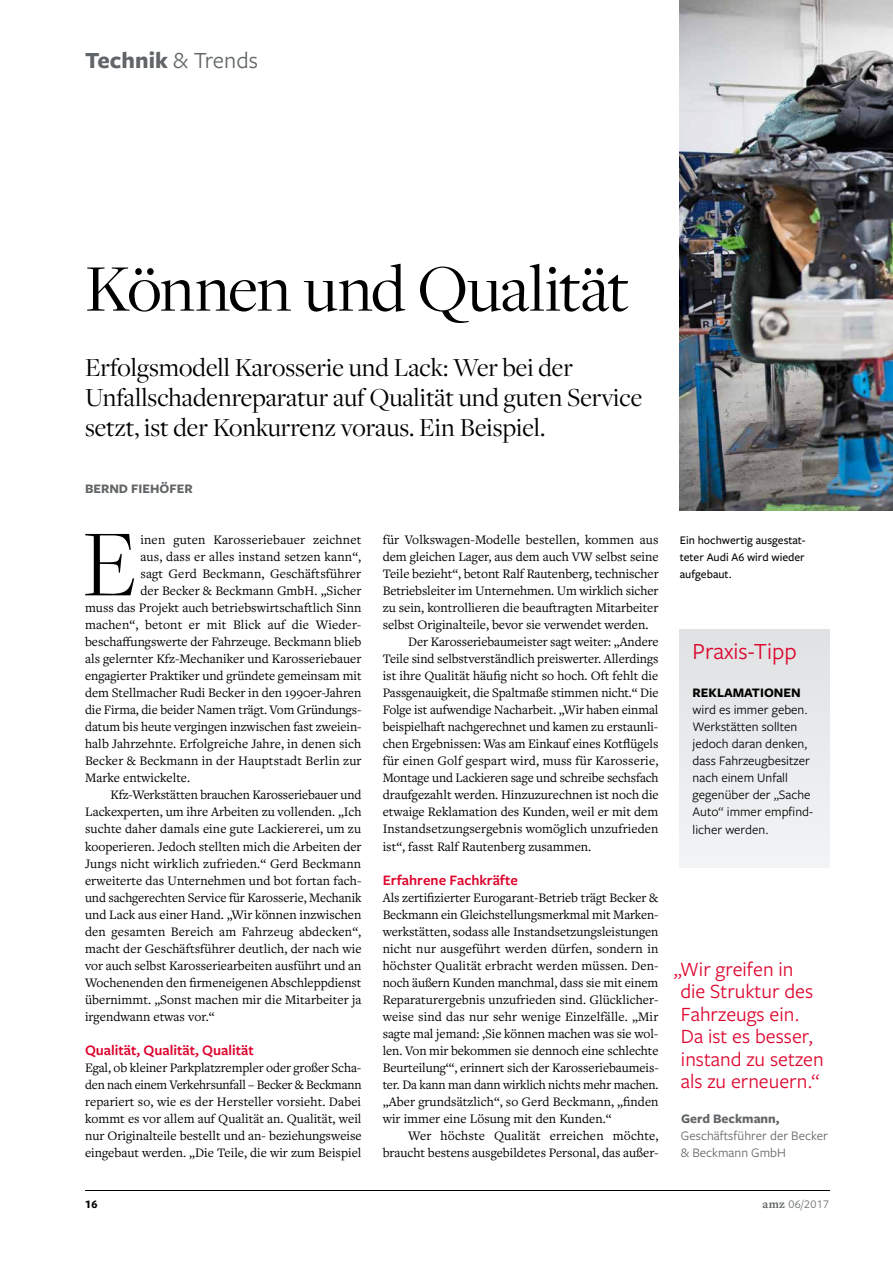
<style>
.page{position:relative;width:893px;height:1263px;background:#fff}
.page>*{position:absolute;margin:0;border:0;box-sizing:border-box;transform-origin:0 0}
.t1{font:300 98.25px "Freight Disp Pro";color:#000}
.t2{font:69px "Freight Disp Pro";letter-spacing:-.01em;color:#000}
.t3{font:27px/30px "Freight Disp Pro";color:#000}
.t4{font:700 24px "Freight Sans Pro";color:#616567}
.t5{font:24px "Freight Sans Pro";color:#dd042d}
.t6{font:21px/22.5px "Freight Sans Pro";color:#dd042d}
.t7{font:600 15px "Freight Sans Pro";color:#dd042d}
.t8{font:13.5px/17px "Freight Text Pro";color:#000;text-align:justify}
.t9{font:13.5px/17px "Freight Sans Pro";color:#000}
.t10{font:13.5px/17px "Freight Sans Pro";color:#616567}
.t11{font:700 13.5px "Freight Sans Pro";color:#616567}
.t12{font:500 12px/17px "Freight Sans Pro";color:#000;text-align:justify}
.t13{font:12px "Freight Sans Pro";letter-spacing:.03em;color:#616567}
.t14{font:700 12px "Freight Sans Pro";color:#000}
.s1{font-weight:400}
.s2{font-weight:700}
.s3{font-family:"Freight Text Pro";font-weight:700}
</style>
<div class="page">
<hr style="left:85px;top:1190px;width:744px;height:1px;background:#000">
<div style="left:680px;top:629px;width:149px;height:238px;background:#e8ebec"></div>
<img style="left:680px;top:0;width:213px;height:510px">
<p class="t4" style="left:85px;top:44px;width:174px">Technik <span class="s1">&amp; Trends</span></p>
<p class="t2" style="left:85px;top:244px;width:546px">Können und Qualität</p>
<p class="t3" style="left:85px;top:351px;width:559px">Erfolgsmodell Karosserie und Lack: Wer bei der<br>Unfallschadenreparatur auf Qualität und guten Service setzt, ist der Konkurrenz voraus. Ein Beispiel.</p>
<p class="t11" style="left:85px;top:480px;width:109px">BERND FIEHÖFER</p>
<p class="t1" style="left:82px;top:500px;width:57px">E</p>
<p class="t8" style="left:140px;top:531px;width:222px">inen guten Karosseriebauer zeichnet</p>
<p class="t8" style="left:140px;top:548px;width:222px">aus, dass er alles instand setzen kann“,</p>
<p class="t8" style="left:140px;top:565px;width:222px">sagt Gerd Beckmann, Geschäftsführer</p>
<p class="t8" style="left:140px;top:582px;width:222px">der Becker &amp; Beckmann GmbH. „Sicher</p>
<p class="t8" style="left:85px;top:599px;width:278px">muss das Projekt auch betriebswirtschaftlich Sinn</p>
<p class="t8" style="left:85px;top:616px;width:278px">machen“, betont er mit Blick auf die Wieder-</p>
<p class="t8" style="left:85px;top:633px;width:278px">beschaffungswerte der Fahrzeuge. Beckmann blieb</p>
<p class="t8" style="left:85px;top:650px;width:278px">als gelernter Kfz-Mechaniker und Karosseriebauer</p>
<p class="t8" style="left:85px;top:667px;width:278px">engagierter Praktiker und gründete gemeinsam mit</p>
<p class="t8" style="left:85px;top:684px;width:278px">dem Stellmacher Rudi Becker in den 1990er-Jahren</p>
<p class="t8" style="left:85px;top:701px;width:278px">die Firma, die beider Namen trägt. Vom Gründungs-</p>
<p class="t8" style="left:85px;top:718px;width:278px">datum bis heute vergingen inzwischen fast zweiein-</p>
<p class="t8" style="left:85px;top:735px;width:278px">halb Jahrzehnte. Erfolgreiche Jahre, in denen sich</p>
<p class="t8" style="left:85px;top:752px;width:278px">Becker &amp; Beckmann in der Hauptstadt Berlin zur</p>
<p class="t8" style="left:85px;top:769px;width:107px">Marke entwickelte.</p>
<p class="t8" style="left:111px;top:786px;width:252px">Kfz-Werkstätten brauchen Karosseriebauer und</p>
<p class="t8" style="left:85px;top:803px;width:278px">Lackexperten, um ihre Arbeiten zu vollenden. „Ich</p>
<p class="t8" style="left:85px;top:820px;width:278px">suchte daher damals eine gute Lackiererei, um zu</p>
<p class="t8" style="left:85px;top:837px;width:278px">kooperieren. Jedoch stellten mich die Arbeiten der</p>
<p class="t8" style="left:85px;top:854px;width:278px">Jungs nicht wirklich zufrieden.“ Gerd Beckmann</p>
<p class="t8" style="left:85px;top:871px;width:278px">erweiterte das Unternehmen und bot fortan fach-</p>
<p class="t8" style="left:85px;top:888px;width:278px">und sachgerechten Service für Karosserie, Mechanik</p>
<p class="t8" style="left:85px;top:905px;width:278px">und Lack aus einer Hand. „Wir können inzwischen</p>
<p class="t8" style="left:85px;top:922px;width:278px">den gesamten Bereich am Fahrzeug abdecken“,</p>
<p class="t8" style="left:85px;top:939px;width:278px">macht der Geschäftsführer deutlich, der nach wie</p>
<p class="t8" style="left:85px;top:956px;width:278px">vor auch selbst Karosseriearbeiten ausführt und an</p>
<p class="t8" style="left:85px;top:973px;width:278px">Wochenenden den firmeneigenen Abschleppdienst</p>
<p class="t8" style="left:85px;top:990px;width:278px">übernimmt. „Sonst machen mir die Mitarbeiter ja</p>
<p class="t8" style="left:85px;top:1007px;width:131px">irgendwann etwas vor.“</p>
<p class="t7" style="left:85px;top:1039px;width:170px">Qualität, Qualität, Qualität</p>
<p class="t8" style="left:85px;top:1058px;width:278px">Egal, ob kleiner Parkplatzrempler oder großer Scha&shy;den nach einem Verkehrsunfall – Becker &amp; Beckmann repariert so, wie es der Hersteller vorsieht. Dabei kommt es vor allem auf Qualität an. Qualität, weil nur Originalteile bestellt und an- beziehungsweise eingebaut werden. „Die Teile, die wir zum Beispiel</p>
<p class="t8" style="left:383px;top:531px;width:277px">für Volkswagen-Modelle bestellen, kommen aus</p>
<p class="t8" style="left:383px;top:548px;width:277px">dem gleichen Lager, aus dem auch VW selbst seine</p>
<p class="t8" style="left:383px;top:565px;width:277px">Teile bezieht“, betont Ralf Rautenberg, technischer</p>
<p class="t8" style="left:383px;top:582px;width:277px">Betriebsleiter im Unternehmen. Um wirklich sicher</p>
<p class="t8" style="left:383px;top:599px;width:277px">zu sein, kontrollieren die beauftragten Mitarbeiter</p>
<p class="t8" style="left:383px;top:616px;width:267px">selbst Originalteile, bevor sie verwendet werden.</p>
<p class="t8" style="left:408px;top:633px;width:252px">Der Karosseriebaumeister sagt weiter: „Andere</p>
<p class="t8" style="left:383px;top:650px;width:277px">Teile sind selbstverständlich preiswerter. Allerdings</p>
<p class="t8" style="left:383px;top:667px;width:277px">ist ihre Qualität häufig nicht so hoch. Oft fehlt die</p>
<p class="t8" style="left:383px;top:684px;width:277px">Passgenauigkeit, die Spaltmaße stimmen nicht.“ Die</p>
<p class="t8" style="left:383px;top:701px;width:277px">Folge ist aufwendige Nacharbeit. „Wir haben einmal</p>
<p class="t8" style="left:383px;top:718px;width:277px">beispielhaft nachgerechnet und kamen zu erstaunli-</p>
<p class="t8" style="left:383px;top:735px;width:277px">chen Ergebnissen: Was am Einkauf eines Kotflügels</p>
<p class="t8" style="left:383px;top:752px;width:277px">für einen Golf gespart wird, muss für Karosserie,</p>
<p class="t8" style="left:383px;top:769px;width:277px">Montage und Lackieren sage und schreibe sechsfach</p>
<p class="t8" style="left:383px;top:786px;width:278px">draufgezahlt werden. Hinzuzurechnen ist noch die</p>
<p class="t8" style="left:383px;top:803px;width:277px">etwaige Reklamation des Kunden, weil er mit dem</p>
<p class="t8" style="left:383px;top:820px;width:277px">Instandsetzungsergebnis womöglich unzufrieden</p>
<p class="t8" style="left:383px;top:837px;width:210px">ist“, fasst Ralf Rautenberg zusammen.</p>
<p class="t7" style="left:383px;top:869px;width:137px">Erfahrene Fachkräfte</p>
<p class="t8" style="left:383px;top:888px;width:277px">Als zertifizierter Eurogarant-Betrieb trägt Becker &amp;</p>
<p class="t8" style="left:383px;top:905px;width:277px">Beckmann ein Gleichstellungsmerkmal mit Marken-</p>
<p class="t8" style="left:383px;top:922px;width:277px">werkstätten, sodass alle Instandsetzungsleistungen</p>
<p class="t8" style="left:383px;top:939px;width:277px">nicht nur ausgeführt werden dürfen, sondern in</p>
<p class="t8" style="left:383px;top:956px;width:277px">höchster Qualität erbracht werden müssen. Den-</p>
<p class="t8" style="left:383px;top:973px;width:277px">noch äußern Kunden manchmal, dass sie mit einem</p>
<p class="t8" style="left:383px;top:990px;width:277px">Reparaturergebnis unzufrieden sind. Glücklicher-</p>
<p class="t8" style="left:383px;top:1007px;width:277px">weise sind das nur sehr wenige Einzelfälle. „Mir</p>
<p class="t8" style="left:383px;top:1024px;width:277px">sagte mal jemand: ‚Sie können machen was sie wol-</p>
<p class="t8" style="left:383px;top:1041px;width:277px">len. Von mir bekommen sie dennoch eine schlechte</p>
<p class="t8" style="left:383px;top:1058px;width:278px">Beurteilung‘“, erinnert sich der Karosseriebaumeis-</p>
<p class="t8" style="left:383px;top:1075px;width:277px">ter. Da kann man dann wirklich nichts mehr machen.</p>
<p class="t8" style="left:383px;top:1092px;width:277px">„Aber grundsätzlich“, so Gerd Beckmann, „finden</p>
<p class="t8" style="left:383px;top:1109px;width:230px">wir immer eine Lösung mit den Kunden.“</p>
<p class="t8" style="left:408px;top:1126px;width:252px">Wer höchste Qualität erreichen möchte,</p>
<p class="t8" style="left:383px;top:1143px;width:277px">braucht bestens ausgebildetes Personal, das außer-</p>
<p class="t12" style="left:680px;top:531px;width:127px">Ein hochwertig ausgestat&shy;teter Audi A6 wird wieder aufgebaut.</p>
<p class="t5" style="left:693px;top:635px;width:106px">Praxis-Tipp</p>
<p class="t9" style="left:693px;top:684px;width:122px"><span class="s2">REKLAMATIONEN </span>wird es immer geben.<br>Werkstätten sollten jedoch daran denken, dass Fahrzeugbesitzer nach einem Unfall gegenüber der „Sache<br>Auto“ immer empfind&shy;licher werden.</p>
<p class="t6" style="left:680px;top:957px;width:145px;text-indent:-7px">„Wir greifen in die Struktur des<br>Fahrzeugs ein.<br>Da ist es besser, instand zu setzen als zu erneuern.“</p>
<p class="t10" style="left:681px;top:1109px;width:149px"><span class="s2">Gerd Beckmann,<br></span>Geschäftsführer der Becker &amp; Beckmann GmbH</p>
<p class="t14" style="left:85px;top:1195px;width:14px">16</p>
<p class="t13" style="left:762px;top:1196px;width:68px"><span class="s3">amz</span> 06/2017</p>
</div>
